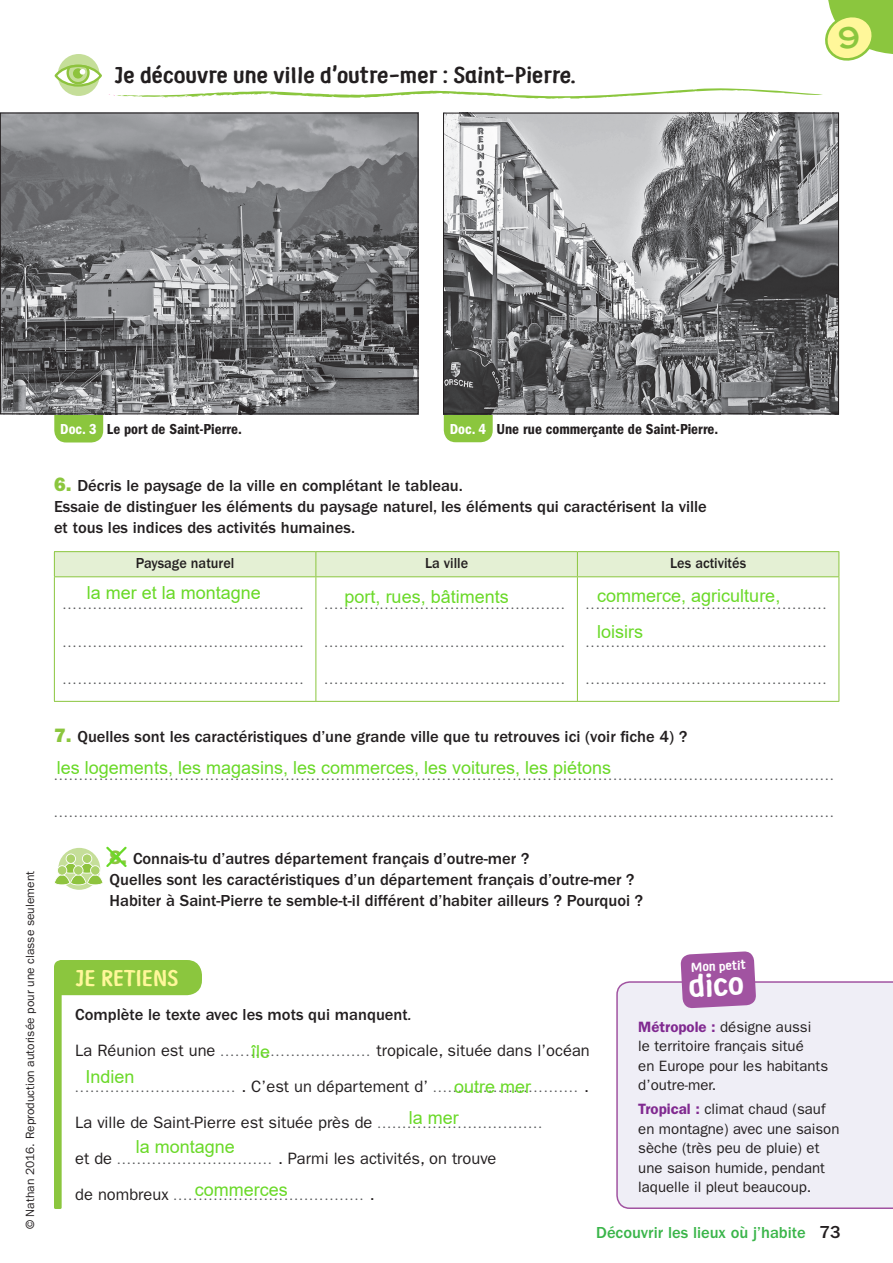
<style>
.page{position:relative;width:893px;height:1263px;background:#fff}
.page>*{position:absolute;margin:0;border:0;box-sizing:border-box;transform-origin:0 0}
.t1{font:700 31.8px "Supernettcn";color:#fff;scale:1.2 1}
.t2{font:28.35px "Bleeker";color:#8bc63e;scale:1.2 1}
.t3{font:700 22.5px "Supernettcn";color:#231f20;scale:1.2 1}
.t4{font:700 22.5px "Supernettcn";color:#fff79a;scale:1.2 1}
.t5{font:18px/36px "Arial";color:#6ad928}
.t6{font:18px "Arial";color:#69d927}
.t7{font:500 18px "ITC Franklin Gothic Std";color:#231f20}
.t8{font:500 16.5px/21px "ITC Franklin Gothic Std";color:#231f20}
.t9{font:16.5px/36px "ITC Franklin Gothic Std";color:#231f20}
.t10{font:500 16.5px "ITC Franklin Gothic Std";color:#3ab54a}
.t11{font:500 15px "FS Lola";color:#57585a}
.t12{font:15px/19.5px "ITC Franklin Gothic Std";color:#231f20}
.t13{font:15px "ITC Franklin Gothic Std Dm Cd";color:#231f20}
.t14{font:500 15px "ITC Franklin Gothic Std";color:#231f20;scale:.95 1}
.t15{font:700 12.9px "Supernettcn";color:#fff;scale:1.2 1}
.t16{font:12px "ITC Franklin Gothic Std";color:#231f20}
.s1{color:#fff}
.s2{font-family:"ITC Franklin Gothic Std Hvy";font-weight:400;font-size:19.5px;color:#8bc63e}
.s3{font-weight:500}
.s4{font-style:italic}
.s5{font-family:"FS Lola";font-weight:500;font-size:15px;color:#57585a}
.s6{font-family:"ITC Franklin Gothic Std";font-weight:400;font-size:16.5px;color:#231f20}
.s7{font-weight:600;color:#802990}
</style>
<div class="page">
<div style="left:54px;top:960px;width:148px;height:35px;background:#8bc63e"></div>
<div style="left:54px;top:976px;width:8px;height:233px;background:#8bc63e;border-radius:2px"></div>
<div style="left:616px;top:981px;width:277px;height:228px;background:#efeef6"></div>
<svg style="left:680px;top:951px;width:76px;height:57px;background:#aa64aa"></svg>
<svg style="left:825px;top:0;width:68px;height:61px;background:#c2de78"></svg>
<svg style="left:109px;top:88px;width:713px;height:11px"></svg>
<div style="left:58px;top:54px;width:42px;height:42px;background:#c5de99;border-radius:50%"></div>
<svg style="left:56px;top:66px;width:45px;height:19px"></svg>
<div style="left:55px;top:65px;width:47px;height:22px;border:2px solid #8ec33e;border-radius:50%"></div>
<svg style="left:65px;top:64px;width:26px;height:22px"></svg>
<svg style="left:54px;top:414px;width:49px;height:28px"></svg>
<svg style="left:444px;top:414px;width:49px;height:28px"></svg>
<img style="left:2px;top:115px;width:414px;height:297px">
<div style="left:0;top:113px;width:418px;height:301px;border:1px solid #231f20"></div>
<img style="left:445px;top:115px;width:392px;height:297px">
<div style="left:443px;top:113px;width:396px;height:301px;border:1px solid #231f20"></div>
<hr style="left:54px;top:551px;width:262px;height:1px;background:#8bc63e">
<hr style="left:316px;top:551px;width:261px;height:1px;background:#8bc63e">
<hr style="left:577px;top:551px;width:262px;height:1px;background:#8bc63e">
<div style="left:54px;top:552px;width:785px;height:24px;background:#e4f0d4"></div>
<hr style="left:54px;top:576px;width:262px;height:1px;background:#8bc63e">
<hr style="left:54px;top:577px;width:1px;height:124px;background:#8bc63e">
<hr style="left:316px;top:576px;width:261px;height:1px;background:#8bc63e">
<hr style="left:315px;top:577px;width:1px;height:124px;background:#8bc63e">
<hr style="left:577px;top:576px;width:262px;height:1px;background:#8bc63e">
<hr style="left:577px;top:577px;width:1px;height:124px;background:#8bc63e">
<hr style="left:838px;top:577px;width:1px;height:124px;background:#8bc63e">
<hr style="left:54px;top:701px;width:785px;height:1px;background:#8bc63e">
<svg style="left:58px;top:848px;width:42px;height:42px"></svg>
<svg style="left:54px;top:846px;width:73px;height:39px"></svg>
<h3 class="t3" style="left:115px;top:66px;width:386px">Je découvre une ville d’outre-mer : Saint-Pierre.</h3>
<h2 class="t2" style="left:838px;top:28px;width:19px">9</h2>
<p class="t16" style="left:25px;top:1229px;width:360px;rotate:-90deg">© Nathan 2016. Reproduction autorisée pour une classe seulement</p>
<p class="t13" style="left:60px;top:423px;width:183px"><span class="s1">Doc. 3</span> Le port de Saint-Pierre.</p>
<p class="t13" style="left:450px;top:423px;width:270px"><span class="s1">Doc. 4</span> Une rue commerçante de Saint-Pierre.</p>
<p class="t8" style="left:54px;top:476px;width:654px"><span class="s2">6.</span> Décris le paysage de la ville en complétant le tableau.<br>Essaie de distinguer les éléments du paysage naturel, les éléments qui caractérisent la ville et tous les indices des activités humaines.</p>
<p class="t14" style="left:136px;top:558px;width:105px">Paysage naturel</p>
<p class="t14" style="left:425px;top:558px;width:47px">La ville</p>
<p class="t14" style="left:670px;top:558px;width:81px">Les activités</p>
<p class="t11" style="left:63px;top:599px;width:242px">................................................</p>
<p class="t11" style="left:63px;top:636px;width:242px">................................................</p>
<p class="t11" style="left:63px;top:674px;width:242px">................................................</p>
<p class="t6" style="left:87px;top:580px;width:176px">la mer et la montagne</p>
<p class="t5" style="left:345px;top:578px;width:166px">port, rues, bâtiments</p>
<p class="t5" style="left:597px;top:578px;width:185px">commerce, agriculture, loisirs</p>
<p class="t11" style="left:324px;top:599px;width:242px">................................................</p>
<p class="t11" style="left:324px;top:636px;width:242px">................................................</p>
<p class="t11" style="left:324px;top:674px;width:242px">................................................</p>
<p class="t11" style="left:586px;top:599px;width:242px">................................................</p>
<p class="t11" style="left:586px;top:636px;width:242px">................................................</p>
<p class="t11" style="left:586px;top:674px;width:242px">................................................</p>
<p class="t8" style="left:54px;top:728px;width:635px"><span class="s2">7.</span> Quelles sont les caractéristiques d’une grande ville que tu retrouves ici (voir fiche 4) ?</p>
<p class="t11" style="left:54px;top:769px;width:781px">...........................................................................................................................................................</p>
<p class="t11" style="left:54px;top:806px;width:781px">...........................................................................................................................................................</p>
<p class="t8" style="left:110px;top:849px;width:535px"><span class="s2">8.</span> Connais-tu d’autres département français d’outre-mer ?<br>Quelles sont les caractéristiques d’un département français d’outre-mer ?<br>Habiter à Saint-Pierre te semble-t-il différent d’habiter ailleurs ? Pourquoi ?</p>
<p class="t5" style="left:57px;top:750px;width:556px">les logements, les magasins, les commerces, les voitures, les piétons</p>
<h3 class="t4" style="left:76px;top:970px;width:87px">JE RETIENS</h3>
<p class="t9" style="left:75px;top:998px;width:516px"><span class="s3">Complète le texte avec les mots qui manquent</span><span class="s4">.<br></span>La Réunion est une <span class="s5">..............................</span> tropicale, située dans l’océan</p>
<p class="t11" style="left:75px;top:1081px;width:515px">................................ <span class="s6">. C’est un département d’</span> ............................. <span class="s6">.</span></p>
<p class="t9" style="left:75px;top:1106px;width:468px">La ville de Saint-Pierre est située près de <span class="s5">................................. </span>et de <span class="s5">...............................</span> . Parmi les activités, on trouve</p>
<p class="t11" style="left:75px;top:1189px;width:301px"><span class="s6">de nombreux</span> ...................................... <span class="s6">.</span></p>
<p class="t5" style="left:251px;top:1033px;width:21px">île</p>
<p class="t5" style="left:85px;top:1058px;width:51px">Indien</p>
<p class="t5" style="left:409px;top:1071px;width:124px;line-height:30.6px;text-indent:45px">outre mer la mer</p>
<p class="t5" style="left:136px;top:1128px;width:101px">la montagne</p>
<p class="t5" style="left:195px;top:1171px;width:95px">commerces</p>
<p class="t15" style="left:691px;top:963px;width:47px;rotate:-3deg">Mon petit</p>
<h1 class="t1" style="left:688px;top:975px;width:48px;rotate:-3deg">dico</h1>
<p class="t12" style="left:638px;top:1019px;width:191px"><span class="s7">Métropole :</span> désigne aussi<br>le territoire français situé<br>en Europe pour les habitants d’outre-mer.</p>
<p class="t12" style="left:638px;top:1101px;width:203px"><span class="s7">Tropical :</span> climat chaud (sauf en montagne) avec une saison sèche (très peu de pluie) et une saison humide, pendant laquelle il pleut beaucoup.</p>
<p class="t10" style="left:596px;top:1226px;width:211px">Découvrir les lieux où j’habite</p>
<p class="t7" style="left:819px;top:1225px;width:23px">73</p>
</div>
